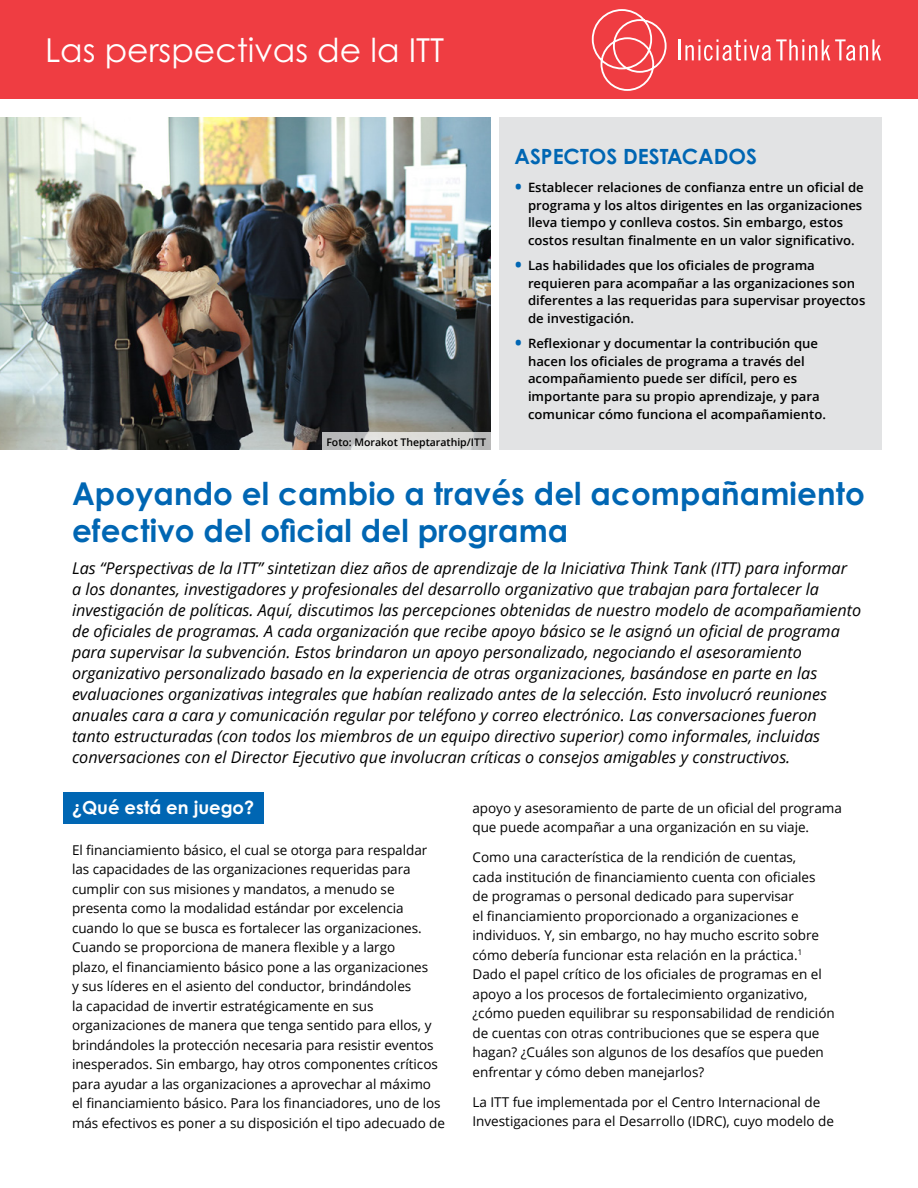
<style>
.page{position:relative;width:918px;height:1188px;background:#fff}
.page>*{position:absolute;margin:0;border:0;box-sizing:border-box;transform-origin:0 0}
.t1{font:33px "Century Gothic Pro";color:#fff}
.t2{font:700 31.5px/37.8px "Century Gothic Pro";letter-spacing:.005em;color:#0066b3}
.H2_boxed{font:700 21px "Century Gothic Pro";color:#0066b3}
.t3{font:700 18px "Century Gothic Pro";color:#fff}
.P_intro{font:italic 16.2px/21px "Open Sans";color:#000}
.t4{font:13.5px/19.5px "Open Sans";letter-spacing:-.005em;color:#000}
.t5{font:600 12.9px/17.7px "Open Sans";color:#000}
.t6{font:600 10.5px "Open Sans";color:#000}
.s1{font-size:20.55px;color:#0066b3}
</style>
<div class="page">
<div style="left:0;top:0;width:918px;height:99px;background:#ef3d42"></div>
<svg style="left:592px;top:9px;width:75px;height:82px"></svg>
<hr style="left:679px;top:39px;width:2px;height:21px;background:#fff">
<svg style="left:685px;top:39px;width:196px;height:22px"></svg>
<img style="left:0;top:117px;width:490px;height:333px">
<div style="left:500px;top:117px;width:382px;height:333px;background:#e2e3e4"></div>
<div style="left:63px;top:792px;width:200px;height:32px;background:#0066b3"></div>
<svg style="left:322px;top:433px;width:168px;height:17px;background:#d2d2d1"></svg>
<h1 class="t1" style="left:45px;top:30px;width:401px">Las perspectivas de la ITT</h1>
<p class="t6" style="left:326px;top:434px;width:161px">Foto: Morakot Theptarathip/ITT</p>
<p class="H2_boxed" style="left:514px;top:143px;width:244px">ASPECTOS DESTACADOS</p>
<p class="t5" style="left:528px;top:178px;width:337px;text-indent:-14px"><span class="s1">•</span> Establecer relaciones de confianza entre un oficial de programa y los altos dirigentes en las organizaciones lleva tiempo y conlleva costos. Sin embargo, estos costos resultan finalmente en un valor significativo.</p>
<p class="t5" style="left:528px;top:256px;width:339px;text-indent:-14px"><span class="s1">•</span> Las habilidades que los oficiales de programa requieren para acompañar a las organizaciones son diferentes a las requeridas para supervisar proyectos de investigación.</p>
<p class="t5" style="left:528px;top:334px;width:299px;text-indent:-14px"><span class="s1">•</span> Reflexionar y documentar la contribución que hacen los oficiales de programa a través del acompañamiento puede ser difícil, pero es importante para su propio aprendizaje, y para comunicar cómo funciona el acompañamiento.</p>
<h1 class="t2" style="left:72px;top:474px;width:794px">Apoyando el cambio a través del acompañamiento efectivo del oficial del programa</h1>
<p class="P_intro" style="left:72px;top:557px;width:791px">Las “Perspectivas de la ITT” sintetizan diez años de aprendizaje de la Iniciativa Think Tank (ITT) para informar<br>a los donantes, investigadores y profesionales del desarrollo organizativo que trabajan para fortalecer la investigación de políticas. Aquí, discutimos las percepciones obtenidas de nuestro modelo de acompañamiento de oficiales de programas. A cada organización que recibe apoyo básico se le asignó un oficial de programa para supervisar la subvención. Estos brindaron un apoyo personalizado, negociando el asesoramiento organizativo personalizado basado en la experiencia de otras organizaciones, basándose en parte en las evaluaciones organizativas integrales que habían realizado antes de la selección. Esto involucró reuniones anuales cara a cara y comunicación regular por teléfono y correo electrónico. Las conversaciones fueron<br>tanto estructuradas (con todos los miembros de un equipo directivo superior) como informales, incluidas conversaciones con el Director Ejecutivo que involucran críticas o consejos amigables y constructivos.</p>
<h2 class="t3" style="left:72px;top:796px;width:184px">¿Qué está en juego?</h2>
<p class="t4" style="left:72px;top:840px;width:375px">El financiamiento básico, el cual se otorga para respaldar las capacidades de las organizaciones requeridas para cumplir con sus misiones y mandatos, a menudo se presenta como la modalidad estándar por excelencia cuando lo que se busca es fortalecer las organizaciones.<br>Cuando se proporciona de manera flexible y a largo<br>plazo, el financiamiento básico pone a las organizaciones<br>y sus líderes en el asiento del conductor, brindándoles<br>la capacidad de invertir estratégicamente en sus organizaciones de manera que tenga sentido para ellos, y brindándoles la protección necesaria para resistir eventos inesperados. Sin embargo, hay otros componentes críticos para ayudar a las organizaciones a aprovechar al máximo el financiamiento básico. Para los financiadores, uno de los más efectivos es poner a su disposición el tipo adecuado de</p>
<p class="t4" style="left:472px;top:798px;width:371px">apoyo y asesoramiento de parte de un oficial del programa que puede acompañar a una organización en su viaje.</p>
<p class="t4" style="left:472px;top:847px;width:364px">Como una característica de la rendición de cuentas,<br>cada institución de financiamiento cuenta con oficiales de programas o personal dedicado para supervisar<br>el financiamiento proporcionado a organizaciones e individuos. Y, sin embargo, no hay mucho escrito sobre cómo debería funcionar esta relación en la práctica.<sup>1<br></sup>Dado el papel crítico de los oficiales de programas en el apoyo a los procesos de fortalecimiento organizativo, ¿cómo pueden equilibrar su responsabilidad de rendición de cuentas con otras contribuciones que se espera que hagan? ¿Cuáles son algunos de los desafíos que pueden enfrentar y cómo deben manejarlos?</p>
<p class="t4" style="left:472px;top:1092px;width:363px">La ITT fue implementada por el Centro Internacional de<br>Investigaciones para el Desarrollo (IDRC), cuyo modelo de</p>
</div>
